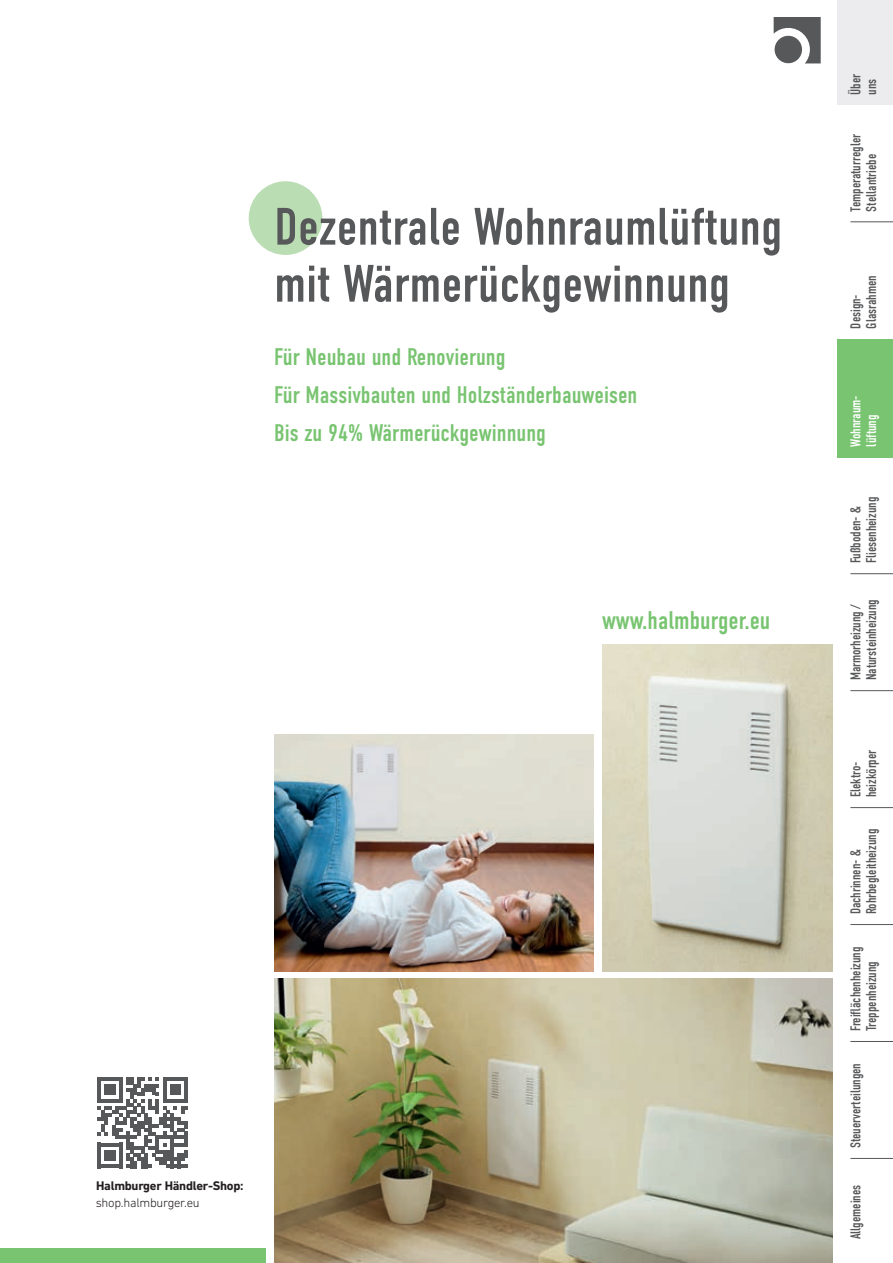
<style>
.page{position:relative;width:893px;height:1263px;background:#fff}
.page>*{position:absolute;margin:0;border:0;box-sizing:border-box;transform-origin:0 0}
.t1{font:52.5px/57px "DIN Condensed";color:#57585a}
.t2{font:25.5px "DIN Condensed";color:#78c470}
.t3{font:24px/38.1px "DIN Condensed";color:#78c470}
.t4{font:14.25px/15.8px "DIN Condensed";letter-spacing:-.005em;color:#57585a;scale:.95 1}
.t5{font:14.25px/15.8px "DIN Condensed";letter-spacing:-.005em;color:#fff;scale:.95 1}
.t6{font:700 12.75px "DIN Next LT Pro";letter-spacing:-.02em;color:#231f20}
.t7{font:300 12.75px "DIN Next LT Pro";letter-spacing:-.02em;color:#231f20}
</style>
<div class="page">
<svg style="left:774px;top:17px;width:47px;height:46px"></svg>
<div style="left:775px;top:36px;width:27px;height:27px;background:#57585a;border-radius:50%"></div>
<img style="left:275px;top:735px;width:319px;height:236px">
<img style="left:274px;top:979px;width:559px;height:284px">
<img style="left:602px;top:644px;width:231px;height:327px">
<div style="left:838px;top:0;width:55px;height:105px;background:#ececee"></div>
<div style="left:838px;top:339px;width:55px;height:118px;background:#78c470"></div>
<hr style="left:850px;top:573px;width:43px;height:1px;background:#57585a">
<hr style="left:850px;top:690px;width:43px;height:1px;background:#57585a">
<hr style="left:850px;top:807px;width:43px;height:1px;background:#57585a">
<hr style="left:850px;top:924px;width:43px;height:1px;background:#57585a">
<hr style="left:850px;top:1041px;width:43px;height:1px;background:#57585a">
<hr style="left:850px;top:1158px;width:43px;height:1px;background:#57585a">
<hr style="left:850px;top:221px;width:43px;height:1px;background:#57585a">
<div style="left:0;top:1248px;width:266px;height:15px;background:#78c470"></div>
<div style="left:249px;top:181px;width:73px;height:74px;background:#bbddb3;border-radius:50%"></div>
<svg style="left:97px;top:1077px;width:91px;height:91px"></svg>
<h1 class="t1" style="left:274px;top:199px;width:509px">Dezentrale Wohnraumlüftung mit Wärmerückgewinnung</h1>
<h3 class="t3" style="left:274px;top:338px;width:365px">Für Neubau und Renovierung<br>Für Massivbauten und Holzständerbauweisen<br>Bis zu 94% Wärmerückgewinnung</h3>
<h2 class="t2" style="left:602px;top:606px;width:170px">www.halmburger.eu</h2>
<p class="t6" style="left:96px;top:1178px;width:149px">Halmburger Händler-Shop:</p>
<p class="t7" style="left:96px;top:1196px;width:106px">shop.halmburger.eu</p>
<p class="t4" style="left:848px;top:95px;width:23px;rotate:-90deg">Über uns</p>
<p class="t4" style="left:848px;top:212px;width:83px;rotate:-90deg">Temperaturregler<br>Stellantriebe</p>
<p class="t4" style="left:848px;top:328px;width:57px;rotate:-90deg">Design-<br>Glasrahmen</p>
<p class="t5" style="left:848px;top:446px;width:55px;rotate:-90deg">Wohnraum&shy;lüftung</p>
<p class="t4" style="left:848px;top:563px;width:72px;rotate:-90deg">Fußboden- &amp;<br>Fliesenheizung</p>
<p class="t4" style="left:848px;top:680px;width:87px;rotate:-90deg">Marmorheizung /<br>Natursteinheizung</p>
<p class="t4" style="left:848px;top:797px;width:52px;rotate:-90deg">Elektro&shy;heizkörper</p>
<p class="t4" style="left:848px;top:914px;width:91px;rotate:-90deg">Dachrinnen- &amp;<br>Rohrbegleitheizung</p>
<p class="t4" style="left:848px;top:1031px;width:91px;rotate:-90deg">Freiflächenheizung<br>Treppenheizung</p>
<p class="t4" style="left:848px;top:1148px;width:91px;rotate:-90deg">Steuerverteilungen</p>
<p class="t4" style="left:848px;top:1239px;width:59px;rotate:-90deg">Allgemeines</p>
</div>
